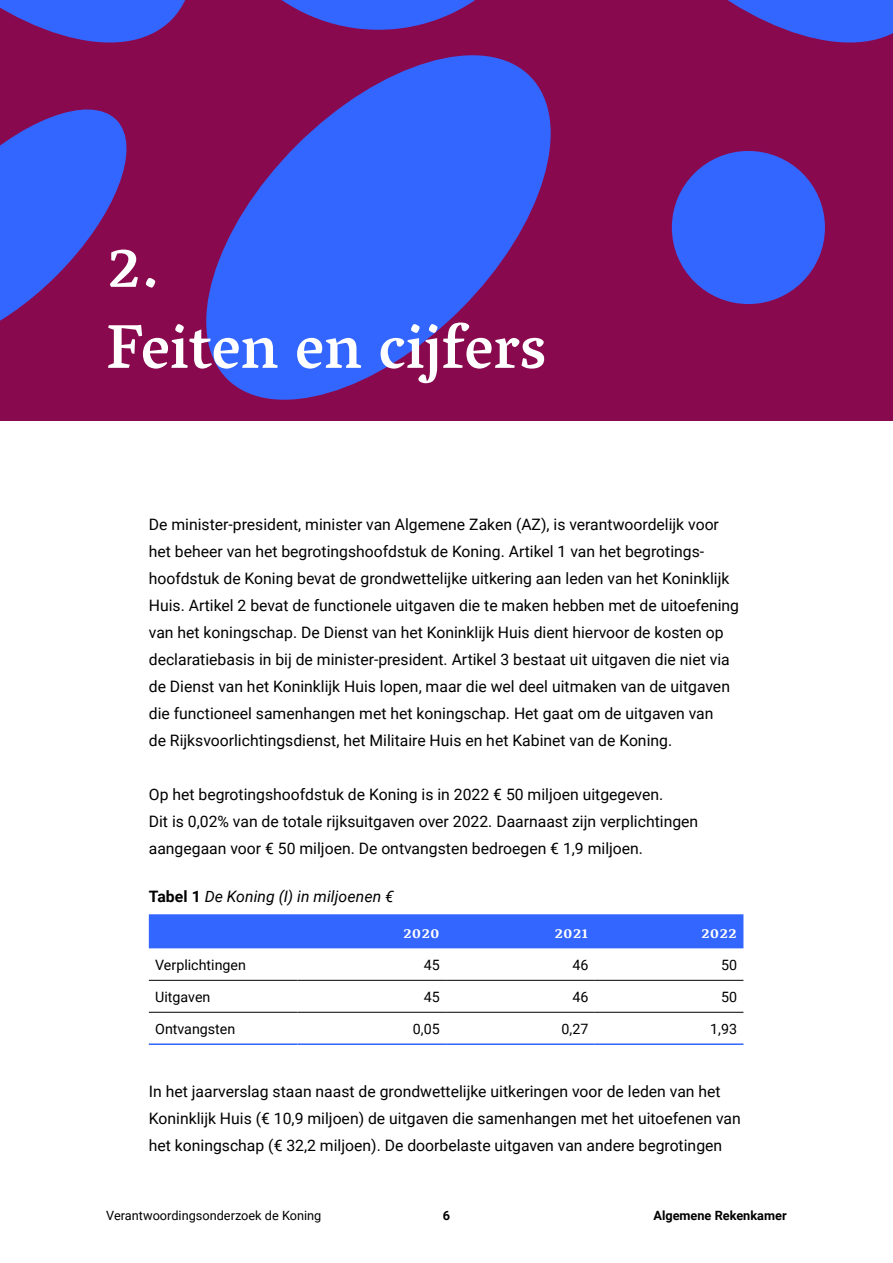
<style>
.page{position:relative;width:893px;height:1263px;background:#fff}
.page>*{position:absolute;margin:0;border:0;box-sizing:border-box;transform-origin:0 0}
._5_Kop_1_-_H2{font:500 63px/81px "Vesper Libre";color:#fff}
._0_Platte_tekst_-_P{font:15.75px/27px "Roboto";color:#000}
._8_FigKop_-_H4{font:italic 15.75px "Roboto";letter-spacing:.005em;color:#000}
.AR_02_Tabel_Header{font:700 15px "Vesper Libre";color:#fff}
.AR_02_Tabel_Broodtek{font:14.25px "Roboto";color:#000}
.t1{font:12.75px "Roboto";color:#000}
.t2{font:700 12.75px "Roboto";color:#000}
.s1{font-weight:700;font-style:normal}
</style>
<div class="page">
<div style="left:0;top:0;width:893px;height:421px;background:#89094f"></div>
<svg style="left:0;top:109px;width:127px;height:212px"></svg>
<div style="left:672px;top:151px;width:153px;height:153px;background:#36f;border-radius:50%"></div>
<svg style="left:0;top:0;width:893px;height:43px"></svg>
<svg style="left:182px;top:31px;width:393px;height:369px;fill:#36f"></svg>
<div style="left:149px;top:914px;width:594px;height:34px;background:#36f"></div>
<hr style="left:149px;top:980px;width:148px;height:1px;background:#000">
<hr style="left:297px;top:980px;width:149px;height:1px;background:#000">
<hr style="left:446px;top:980px;width:149px;height:1px;background:#000">
<hr style="left:595px;top:980px;width:148px;height:1px;background:#000">
<hr style="left:149px;top:1012px;width:148px;height:1px;background:#000">
<hr style="left:297px;top:1012px;width:149px;height:1px;background:#000">
<hr style="left:446px;top:1012px;width:149px;height:1px;background:#000">
<hr style="left:595px;top:1012px;width:148px;height:1px;background:#000">
<hr style="left:149px;top:1043px;width:148px;height:2px;background:#36f">
<hr style="left:297px;top:1043px;width:149px;height:2px;background:#36f">
<hr style="left:446px;top:1043px;width:149px;height:2px;background:#36f">
<hr style="left:595px;top:1043px;width:148px;height:2px;background:#36f">
<h2 class="_5_Kop_1_-_H2" style="left:106px;top:225px;width:441px">2.<br>Feiten en cijfers</h2>
<p class="_0_Platte_tekst_-_P" style="left:149px;top:510px;width:592px">De minister-president, minister van Algemene Zaken (AZ), is verantwoordelijk voor het beheer van het begrotingshoofdstuk de Koning. Artikel 1 van het begrotings&shy;hoofdstuk de Koning bevat de grondwettelijke uitkering aan leden van het Koninklijk Huis. Artikel 2 bevat de functionele uitgaven die te maken hebben met de uitoefening van het koningschap. De Dienst van het Koninklijk Huis dient hiervoor de kosten op declaratiebasis in bij de minister-president. Artikel 3 bestaat uit uitgaven die niet via de Dienst van het Koninklijk Huis lopen, maar die wel deel uitmaken van de uitgaven die functioneel samenhangen met het koningschap. Het gaat om de uitgaven van<br>de Rijksvoorlichtingsdienst, het Militaire Huis en het Kabinet van de Koning.</p>
<p class="_0_Platte_tekst_-_P" style="left:149px;top:780px;width:551px">Op het begrotingshoofdstuk de Koning is in 2022 € 50 miljoen uitgegeven.<br>Dit is 0,02% van de totale rijksuitgaven over 2022. Daarnaast zijn verplichtingen aangegaan voor € 50 miljoen. De ontvangsten bedroegen € 1,9 miljoen.</p>
<p class="_8_FigKop_-_H4" style="left:149px;top:885px;width:247px"><span class="s1">Tabel 1</span> De Koning (I) in miljoenen €</p>
<p class="AR_02_Tabel_Header" style="left:403px;top:924px;width:38px">2020</p>
<p class="AR_02_Tabel_Header" style="left:554px;top:924px;width:36px">2021</p>
<p class="AR_02_Tabel_Header" style="left:701px;top:924px;width:38px">2022</p>
<p class="AR_02_Tabel_Broodtek" style="left:155px;top:955px;width:92px">Verplichtingen</p>
<p class="AR_02_Tabel_Broodtek" style="left:424px;top:955px;width:18px">45</p>
<p class="AR_02_Tabel_Broodtek" style="left:572px;top:955px;width:18px">46</p>
<p class="AR_02_Tabel_Broodtek" style="left:721px;top:955px;width:18px">50</p>
<p class="AR_02_Tabel_Broodtek" style="left:155px;top:986px;width:57px">Uitgaven</p>
<p class="AR_02_Tabel_Broodtek" style="left:424px;top:986px;width:18px">45</p>
<p class="AR_02_Tabel_Broodtek" style="left:572px;top:986px;width:18px">46</p>
<p class="AR_02_Tabel_Broodtek" style="left:721px;top:986px;width:18px">50</p>
<p class="AR_02_Tabel_Broodtek" style="left:155px;top:1018px;width:82px">Ontvangsten</p>
<p class="AR_02_Tabel_Broodtek" style="left:413px;top:1018px;width:28px">0,05</p>
<p class="AR_02_Tabel_Broodtek" style="left:562px;top:1018px;width:28px">0,27</p>
<p class="AR_02_Tabel_Broodtek" style="left:710px;top:1018px;width:28px">1,93</p>
<p class="_0_Platte_tekst_-_P" style="left:149px;top:1077px;width:593px">In het jaarverslag staan naast de grondwettelijke uitkeringen voor de leden van het<br>Koninklijk Huis (€ 10,9 miljoen) de uitgaven die samenhangen met het uitoefenen van het koningschap (€ 32,2 miljoen). De doorbelaste uitgaven van andere begrotingen</p>
<p class="t1" style="left:106px;top:1207px;width:217px">Verantwoordingsonderzoek de Koning</p>
<p class="t2" style="left:443px;top:1207px;width:9px">6</p>
<p class="t2" style="left:653px;top:1207px;width:135px">Algemene Rekenkamer</p>
</div>
